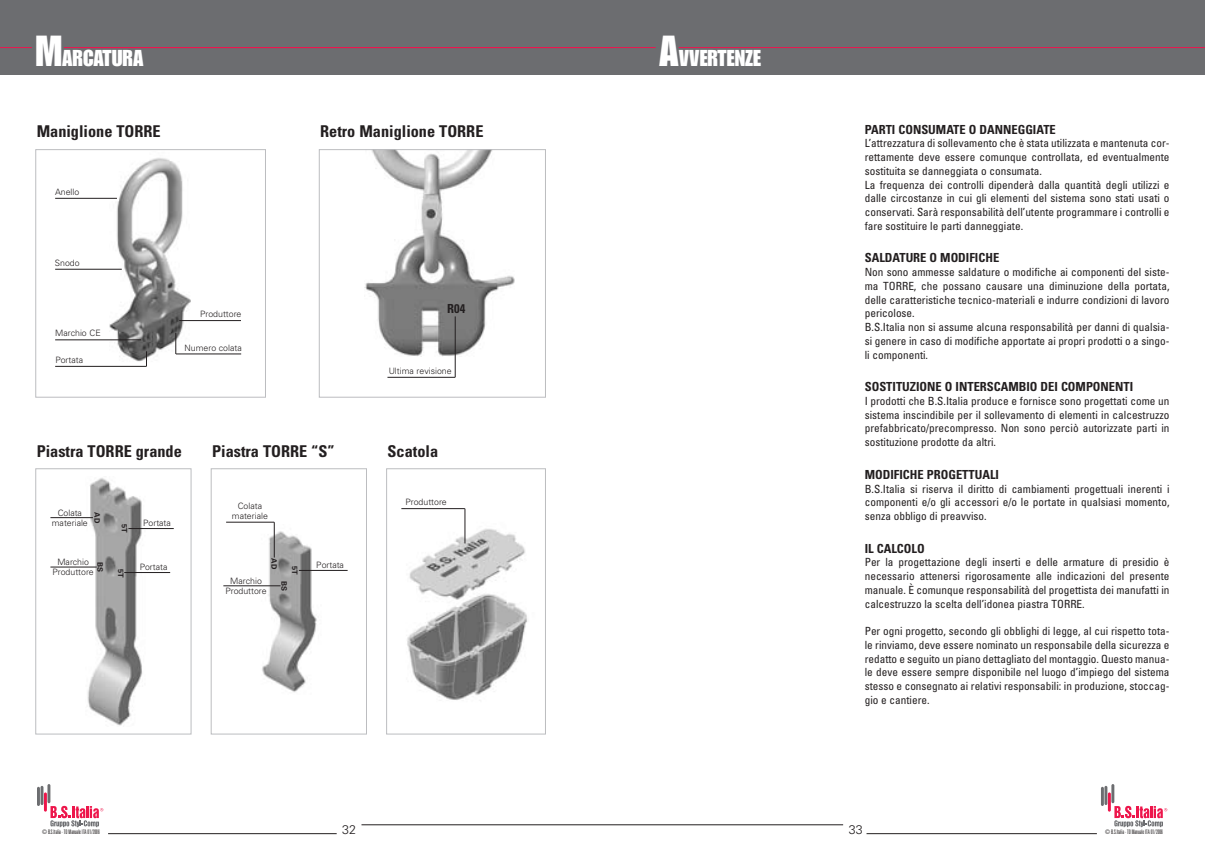
<style>
.page{position:relative;width:1205px;height:851px;background:#fff}
.page>*{position:absolute;margin:0;border:0;box-sizing:border-box;transform-origin:0 0}
.t1{font:22.5px "Impact";color:#fff}
.t2{font:700 condensed 16.25px "Univers";color:#231f20}
.t3{font:700 condensed 12.5px "Univers";color:#231f20}
.t4{font:300 12.5px "Univers";color:#231f20}
.t5{font:condensed 11.25px/13.8px "Univers";color:#231f20;text-align:justify}
.t6{font:300 8.75px/10px "Univers";color:#231f20;text-align:center}
.t7{font:700 7.5px "Univers";color:#231f20}
.t8{font:300 ultra-condensed 6.25px "Univers";color:#231f20}
.s1{font-size:42.5px}
</style>
<div class="page">
<img style="left:401px;top:509px;width:126px;height:191px">
<div style="left:386px;top:468px;width:160px;height:266px;border:1px solid #bcbdc0"></div>
<img style="left:109px;top:158px;width:82px;height:209px">
<div style="left:0;top:0;width:1205px;height:75px;background:#6c6d70"></div>
<hr style="left:37px;top:786px;width:3px;height:19px;background:#6c6d70;border-radius:2px">
<svg style="left:41px;top:786px;width:2px;height:18px"></svg>
<hr style="left:47px;top:783px;width:3px;height:20px;background:#6c6d70;border-radius:2px">
<hr style="left:44px;top:792px;width:3px;height:19px;background:#ed164b;border-radius:2px">
<svg style="left:50px;top:805px;width:53px;height:22px"></svg>
<hr style="left:1101px;top:786px;width:3px;height:19px;background:#6c6d70;border-radius:2px">
<hr style="left:1104px;top:785px;width:3px;height:19px;background:#6c6d70;border-radius:2px">
<hr style="left:1111px;top:783px;width:3px;height:20px;background:#6c6d70;border-radius:2px">
<hr style="left:1108px;top:792px;width:3px;height:19px;background:#ed164b;border-radius:2px">
<svg style="left:1114px;top:805px;width:53px;height:22px"></svg>
<hr style="left:108px;top:833px;width:229px;height:1px;background:#231f20">
<hr style="left:866px;top:833px;width:231px;height:1px;background:#231f20">
<hr style="left:602px;top:824px;width:241px;height:1px;background:#231f20">
<hr style="left:361px;top:824px;width:241px;height:1px;background:#231f20">
<hr style="left:0;top:47px;width:32px;height:1px;background:#ed154e">
<hr style="left:64px;top:47px;width:538px;height:1px;background:#ed154e">
<hr style="left:602px;top:47px;width:54px;height:1px;background:#ed154e">
<hr style="left:679px;top:47px;width:526px;height:1px;background:#ed154e">
<div style="left:35px;top:149px;width:231px;height:248px;border:1px solid #bcbdc0"></div>
<hr style="left:55px;top:339px;width:86px;height:1px;background:#231f20">
<hr style="left:55px;top:366px;width:91px;height:1px;background:#231f20">
<hr style="left:55px;top:198px;width:62px;height:1px;background:#231f20">
<hr style="left:55px;top:269px;width:67px;height:1px;background:#231f20">
<img style="left:50px;top:478px;width:123px;height:248px">
<div style="left:35px;top:468px;width:156px;height:266px;border:1px solid #bcbdc0"></div>
<img style="left:364px;top:151px;width:151px;height:205px">
<div style="left:319px;top:149px;width:227px;height:248px;border:1px solid #bcbdc0"></div>
<hr style="left:179px;top:320px;width:62px;height:1px;background:#231f20">
<hr style="left:176px;top:353px;width:65px;height:1px;background:#231f20">
<hr style="left:50px;top:517px;width:43px;height:1px;background:#231f20">
<hr style="left:50px;top:566px;width:47px;height:1px;background:#231f20">
<hr style="left:128px;top:528px;width:46px;height:1px;background:#231f20">
<hr style="left:124px;top:572px;width:46px;height:1px;background:#231f20">
<svg style="left:146px;top:351px;width:1px;height:15px"></svg>
<svg style="left:176px;top:333px;width:1px;height:21px"></svg>
<hr style="left:387px;top:377px;width:68px;height:1px;background:#231f20">
<hr style="left:455px;top:316px;width:1px;height:61px;background:#231f20">
<hr style="left:401px;top:508px;width:64px;height:1px;background:#231f20">
<hr style="left:465px;top:508px;width:1px;height:35px;background:#231f20">
<img style="left:251px;top:524px;width:77px;height:168px">
<div style="left:211px;top:468px;width:156px;height:266px;border:1px solid #bcbdc0"></div>
<hr style="left:226px;top:522px;width:48px;height:1px;background:#231f20">
<hr style="left:223px;top:585px;width:58px;height:1px;background:#231f20">
<hr style="left:299px;top:570px;width:49px;height:1px;background:#231f20">
<hr style="left:274px;top:522px;width:1px;height:35px;background:#231f20">
<h1 class="t1" style="left:35px;top:50px;width:109px"><span class="s1">M</span>ARCATURA</h1>
<h2 class="t2" style="left:37px;top:126px;width:126px">Maniglione TORRE</h2>
<p class="t6" style="left:55px;top:187px;width:26px">Anello</p>
<p class="t6" style="left:55px;top:258px;width:26px">Snodo</p>
<p class="t6" style="left:55px;top:329px;width:47px">Marchio CE</p>
<p class="t6" style="left:55px;top:355px;width:29px">Portata</p>
<p class="t6" style="left:200px;top:310px;width:43px">Produttore</p>
<p class="t6" style="left:185px;top:343px;width:59px">Numero colata</p>
<h2 class="t2" style="left:320px;top:126px;width:165px">Retro Maniglione TORRE</h2>
<p class="t3" style="left:447px;top:304px;width:20px">R04</p>
<p class="t6" style="left:389px;top:367px;width:64px">Ultima revisione</p>
<h2 class="t2" style="left:37px;top:445px;width:147px">Piastra TORRE grande</h2>
<p class="t6" style="left:52px;top:508px;width:37px">Colata materiale</p>
<p class="t6" style="left:52px;top:557px;width:43px">Marchio<br>Produttore</p>
<p class="t7" style="left:100px;top:512px;width:12px;rotate:90deg">AD</p>
<p class="t6" style="left:143px;top:518px;width:29px">Portata</p>
<p class="t7" style="left:127px;top:524px;width:10px;rotate:90deg">5T</p>
<p class="t7" style="left:103px;top:562px;width:12px;rotate:90deg">BS</p>
<p class="t6" style="left:140px;top:562px;width:29px">Portata</p>
<p class="t7" style="left:124px;top:568px;width:10px;rotate:90deg">5T</p>
<h2 class="t2" style="left:212px;top:445px;width:124px">Piastra TORRE “S”</h2>
<p class="t6" style="left:232px;top:501px;width:37px">Colata materiale</p>
<p class="t7" style="left:277px;top:558px;width:12px;rotate:90deg">AD</p>
<p class="t7" style="left:297px;top:566px;width:10px;rotate:90deg">5T</p>
<p class="t6" style="left:225px;top:576px;width:43px">Marchio<br>Produttore</p>
<p class="t7" style="left:287px;top:580px;width:12px;rotate:90deg">BS</p>
<p class="t6" style="left:316px;top:560px;width:29px">Portata</p>
<h2 class="t2" style="left:387px;top:445px;width:52px">Scatola</h2>
<p class="t6" style="left:405px;top:498px;width:43px">Produttore</p>
<h1 class="t1" style="left:659px;top:50px;width:103px"><span class="s1">A</span>VVERTENZE</h1>
<p class="t3" style="left:865px;top:124px;width:193px">PARTI CONSUMATE O DANNEGGIATE</p>
<p class="t5" style="left:865px;top:137px;width:306px;text-align:left">L’attrezzatura di sollevamento che è stata utilizzata e mantenuta cor&shy;rettamente deve essere comunque controllata, ed eventualmente sostituita se danneggiata o consumata.<br>La frequenza dei controlli dipenderà dalla quantità degli utilizzi e dalle circostanze in cui gli elementi del sistema sono stati usati o conservati. Sarà responsabilità dell’utente programmare i controlli e fare sostituire le parti danneggiate.</p>
<p class="t3" style="left:865px;top:253px;width:136px">SALDATURE O MODIFICHE</p>
<p class="t5" style="left:865px;top:266px;width:306px;text-align:left">Non sono ammesse saldature o modifiche ai componenti del siste&shy;ma TORRE, che possano causare una diminuzione della portata, delle caratteristiche tecnico-materiali e indurre condizioni di lavoro pericolose.<br>B.S.Italia non si assume alcuna responsabilità per danni di qualsia&shy;si genere in caso di modifiche apportate ai propri prodotti o a singo&shy;li componenti.</p>
<p class="t3" style="left:865px;top:382px;width:270px">SOSTITUZIONE O INTERSCAMBIO DEI COMPONENTI</p>
<p class="t5" style="left:865px;top:395px;width:306px">I prodotti che B.S.Italia produce e fornisce sono progettati come un sistema inscindibile per il sollevamento di elementi in calcestruzzo prefabbricato/precompresso. Non sono perciò autorizzate parti in sostituzione prodotte da altri.</p>
<p class="t3" style="left:865px;top:469px;width:136px">MODIFICHE PROGETTUALI</p>
<p class="t5" style="left:865px;top:482px;width:306px">B.S.Italia si riserva il diritto di cambiamenti progettuali inerenti i componenti e/o gli accessori e/o le portate in qualsiasi momento, senza obbligo di preavviso.</p>
<p class="t3" style="left:865px;top:543px;width:61px">IL CALCOLO</p>
<p class="t5" style="left:865px;top:556px;width:306px">Per la progettazione degli inserti e delle armature di presidio è necessario attenersi rigorosamente alle indicazioni del presente manuale. È comunque responsabilità del progettista dei manufatti in calcestruzzo la scelta dell’idonea piastra TORRE.</p>
<p class="t5" style="left:865px;top:625px;width:306px">Per ogni progetto, secondo gli obblighi di legge, al cui rispetto tota&shy;le rinviamo, deve essere nominato un responsabile della sicurezza e redatto e seguito un piano dettagliato del montaggio. Questo manua&shy;le deve essere sempre disponibile nel luogo d’impiego del sistema stesso e consegnato ai relativi responsabili: in produzione, stoccag&shy;gio e cantiere.</p>
<p class="t8" style="left:42px;top:829px;width:59px">© B.S.Italia - TO Manuale ITA 01/2006</p>
<p class="t4" style="left:342px;top:824px;width:15px">32</p>
<p class="t4" style="left:849px;top:824px;width:15px">33</p>
<p class="t8" style="left:1105px;top:829px;width:59px">© B.S.Italia - TO Manuale ITA 01/2006</p>
</div>
